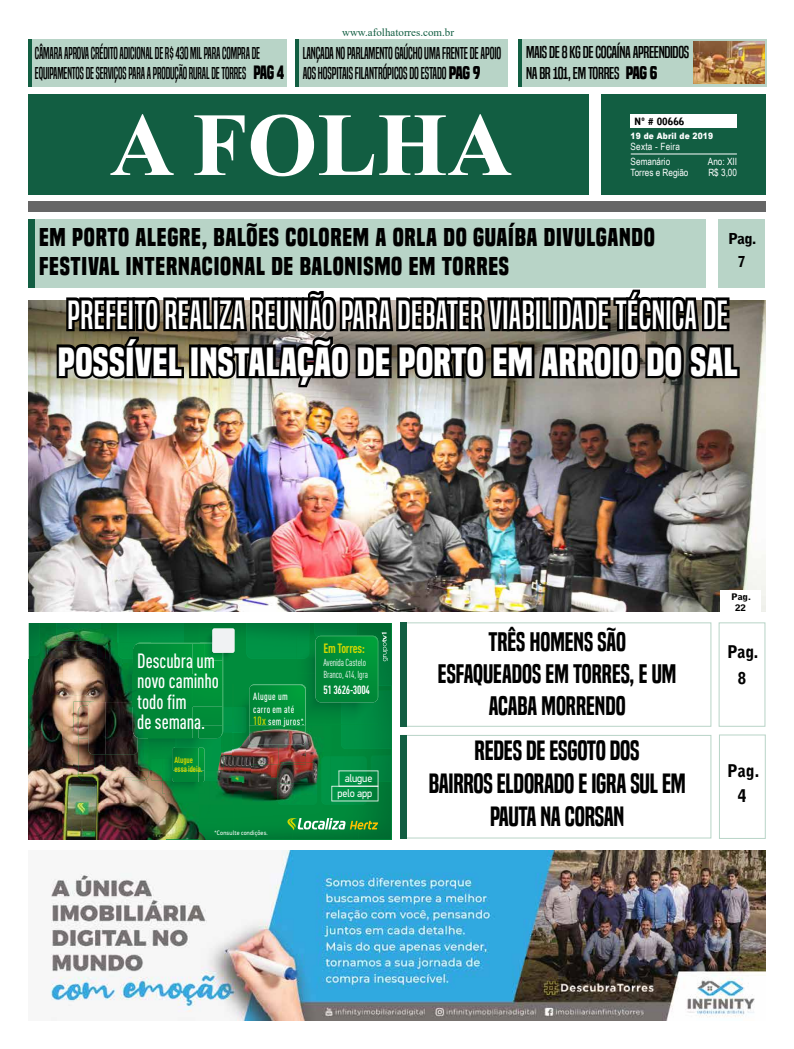
<style>
.page{position:relative;width:794px;height:1049px;background:#fff}
.page>*{position:absolute;margin:0;border:0;box-sizing:border-box;transform-origin:0 0}
.t1{font:700 90px "Times New Roman";color:#fff}
.t2{font:38px "Built Titling Rg";letter-spacing:.01em;color:#fff}
.t3{font:700 38px "Built Titling Rg";letter-spacing:.01em;color:#fff}
.t4{font:26px/33px "Built Titling Sb";letter-spacing:-.01em;color:#000;text-align:center}
.t5{font:25px/32px "Built Titling Sb";color:#000;text-align:center}
.t6{font:700 24px/29px "Built Titling Rg";letter-spacing:.03em;color:#000}
.t7{font:500 condensed 20.4px/20.5px "DIN Pro";letter-spacing:-.005em;color:#fff;scale:.92 1}
.t8{font:900 17.4px/25.3px "Bell Gothic Std";letter-spacing:-.01em;color:#000;text-align:center;scale:.92 1}
.t9{font:900 16.4px "Bell Gothic Std";color:#000;scale:.92 1}
.t10{font:16px/20px "Built Titling Rg";letter-spacing:-.01em;color:#000;scale:.83 1}
.t11{font:16px/20px "Built Titling Rg";letter-spacing:-.01em;color:#000;scale:.89 1}
.t12{font:16px/21px "Built Titling Rg";letter-spacing:-.01em;color:#000;scale:1.09 1}
.t13{font:900 15px/23.2px "Bell Gothic Std";color:#000;text-align:center}
.t14{font:700 condensed 13.3px "DIN Pro";letter-spacing:-.02em;color:#d3d800;scale:.92 1}
.t15{font:700 condensed 11.8px "DIN Pro";letter-spacing:-.015em;color:#fff;scale:.92 1}
.t16{font:11px "Times New Roman";color:#125e42}
.t17{font:11px/15.1px "Localiza DIN Display";letter-spacing:-.01em;color:#fff;text-align:right;scale:.92 1}
.t18{font:500 condensed 10.3px/12.6px "DIN Pro";letter-spacing:.03em;color:#fff;scale:.92 1}
.t19{font:condensed 10.1px/12.7px "DIN Pro";letter-spacing:-.015em;color:#fff;scale:.92 1}
.t20{font:10px/15.1px "Arial Narrow";color:#fff}
.t21{font:900 10px "Bell Gothic Std";color:#000}
.t22{font:900 9px/11px "Bell Gothic Std";color:#000;text-align:center;scale:1.11 1}
.t23{font:700 condensed 8.7px/8.8px "DIN Pro";letter-spacing:-.005em;color:#d3d800;scale:.92 1}
.t24{font:900 8.7px "Arial";letter-spacing:.02em;color:#fff;scale:.87 1}
.t25{font:6.4px "Localiza DIN Display";letter-spacing:.03em;color:#fff;scale:.92 1}
.s1{font-weight:700;font-size:17px}
.s2{font-weight:700;font-size:18px}
.s3{font-size:11.9px;color:#d3d800}
.s4{font-size:7.9px}
</style>
<div class="page">
<img style="left:28px;top:300px;width:737px;height:311px">
<div style="left:518px;top:39px;width:248px;height:48px;background:#b8d4c7"></div>
<div style="left:28px;top:39px;width:259px;height:48px;background:#b8d4c7"></div>
<hr style="left:28px;top:39px;width:4px;height:48px;background:#125e42">
<div style="left:298px;top:39px;width:209px;height:48px;background:#b8d4c7"></div>
<hr style="left:295px;top:39px;width:3px;height:48px;background:#125e42">
<hr style="left:518px;top:39px;width:3px;height:48px;background:#125e42">
<div style="left:28px;top:94px;width:561px;height:101px;background:#125e42"></div>
<div style="left:28px;top:201px;width:737px;height:10px;background:#666"></div>
<div style="left:34px;top:219px;width:672px;height:68px;background:#b8d4c7"></div>
<div style="left:718px;top:219px;width:46px;height:68px;background:#b8d4c7"></div>
<div style="left:28px;top:219px;width:6px;height:68px;background:#125e42"></div>
<div style="left:601px;top:94px;width:165px;height:101px;background:#125e42"></div>
<div style="left:630px;top:114px;width:107px;height:13px;background:#fff"></div>
<svg style="left:630px;top:153px;width:107px;height:1px"></svg>
<img style="left:54px;top:287px;width:688px;height:227px">
<div style="left:719px;top:590px;width:41px;height:26px;background:#fff"></div>
<img style="left:50px;top:850px;width:715px;height:170px">
<div style="left:400px;top:622px;width:311px;height:105px;border:1px solid #b8d4c7"></div>
<div style="left:400px;top:735px;width:311px;height:103px;border:1px solid #b8d4c7"></div>
<div style="left:718px;top:622px;width:47px;height:105px;border:1px solid #b8d4c7"></div>
<div style="left:719px;top:734px;width:47px;height:105px;border:1px solid #b8d4c7"></div>
<div style="left:400px;top:622px;width:7px;height:105px;background:#125e42"></div>
<div style="left:400px;top:735px;width:7px;height:103px;background:#125e42"></div>
<img style="left:359px;top:623px;width:32px;height:9px">
<img style="left:359px;top:749px;width:32px;height:90px">
<img style="left:309px;top:623px;width:50px;height:13px">
<img style="left:326px;top:724px;width:33px;height:32px">
<img style="left:241px;top:804px;width:118px;height:35px">
<img style="left:308px;top:724px;width:18px;height:2px">
<img style="left:378px;top:702px;width:13px;height:22px">
<img style="left:341px;top:724px;width:50px;height:25px">
<img style="left:314px;top:623px;width:42px;height:9px">
<img style="left:331px;top:756px;width:36px;height:48px">
<img style="left:371px;top:756px;width:20px;height:26px">
<img style="left:64px;top:839px;width:35px;height:1px">
<img style="left:99px;top:839px;width:36px;height:1px">
<img style="left:135px;top:839px;width:35px;height:1px">
<img style="left:170px;top:839px;width:36px;height:1px">
<img style="left:234px;top:805px;width:7px;height:34px">
<img style="left:308px;top:636px;width:6px;height:63px">
<img style="left:308px;top:699px;width:33px;height:25px">
<img style="left:343px;top:702px;width:35px;height:22px">
<img style="left:341px;top:702px;width:2px;height:22px">
<img style="left:308px;top:636px;width:1px;height:23px">
<img style="left:29px;top:623px;width:34px;height:216px">
<img style="left:63px;top:641px;width:15px;height:54px">
<img style="left:63px;top:695px;width:15px;height:36px">
<img style="left:63px;top:731px;width:10px;height:36px">
<img style="left:63px;top:767px;width:34px;height:72px">
<img style="left:97px;top:794px;width:34px;height:45px">
<img style="left:131px;top:794px;width:34px;height:45px">
<img style="left:165px;top:794px;width:33px;height:9px">
<img style="left:165px;top:803px;width:35px;height:36px">
<img style="left:200px;top:805px;width:34px;height:34px">
<img style="left:56px;top:623px;width:22px;height:18px">
<img style="left:29px;top:623px;width:11px;height:32px">
<svg style="left:29px;top:654px;width:10px;height:5px"></svg>
<img style="left:73px;top:701px;width:5px;height:71px">
<img style="left:308px;top:726px;width:23px;height:52px">
<img style="left:198px;top:778px;width:133px;height:27px">
<img style="left:297px;top:762px;width:20px;height:38px">
<img style="left:278px;top:794px;width:19px;height:10px">
<svg style="left:297px;top:800px;width:24px;height:4px"></svg>
<img style="left:321px;top:757px;width:10px;height:47px">
<img style="left:78px;top:623px;width:230px;height:171px">
<svg style="left:287px;top:818px;width:91px;height:12px"></svg>
<svg style="left:314px;top:632px;width:77px;height:70px;background:#048a3b"></svg>
<svg style="left:331px;top:770px;width:47px;height:31px"></svg>
<img style="left:693px;top:42px;width:71px;height:41px">
<p class="t16" style="left:342px;top:25px;width:114px">www.afolhatorres.com.br</p>
<p class="t11" style="left:303px;top:43px;width:224px">LANÇADA NO PARLAMENTO GAÚCHO UMA FRENTE DE APOIO<br>AOS HOSPITAIS FILANTRÓPICOS DO ESTADO <span class="s1">PAG 9</span></p>
<p class="t12" style="left:526px;top:41px;width:151px">MAIS DE 8 KG DE COCAÍNA APREENDIDOS<br>NA BR 101, EM TORRES <span class="s1">PAG 6</span></p>
<h1 class="t1" style="left:110px;top:80px;width:404px">A FOLHA</h1>
<p class="t10" style="left:35px;top:43px;width:302px">CÂMARA APROVA CRÉDITO ADICIONAL DE R$ 430 MIL PARA COMPRA DE<br>EQUIPAMENTOS DE SERVIÇOS PARA A PRODUÇÃO RURAL DE TORRES <span class="s2">PAG 4</span></p>
<p class="t21" style="left:634px;top:115px;width:52px">Nº # 00666</p>
<p class="t24" style="left:630px;top:129px;width:96px">19 de Abril de 2019</p>
<p class="t20" style="left:630px;top:138px;width:51px">Sexta - Feira<br>Semanário</p>
<p class="t20" style="left:630px;top:164px;width:59px">Torres e Região</p>
<p class="t20" style="left:708px;top:155px;width:31px;line-height:11px">Ano: XII<br>R$ 3,00</p>
<h3 class="t6" style="left:39px;top:223px;width:617px">EM PORTO ALEGRE, BALÕES COLOREM A ORLA DO GUAÍBA DIVULGANDO<br>FESTIVAL INTERNACIONAL DE BALONISMO EM TORRES</h3>
<p class="t13" style="left:728px;top:227px;width:30px">Pag.<br>7</p>
<h2 class="t2" style="left:67px;top:292px;width:662px">PREFEITO REALIZA REUNIÃO PARA DEBATER VIABILIDADE TÉCNICA DE</h2>
<h2 class="t3" style="left:58px;top:339px;width:681px">POSSÍVEL INSTALAÇÃO DE PORTO EM ARROIO DO SAL</h2>
<p class="t7" style="left:137px;top:648px;width:90px">Descubra um novo caminho todo fim<br>de semana.</p>
<p class="t23" style="left:174px;top:755px;width:32px">Alugue essa ideia.</p>
<p class="t18" style="left:253px;top:689px;width:57px">Alugue um carro em até<br><span class="s3">10x</span> sem juros<span class="s4">*</span>.</p>
<p class="t25" style="left:215px;top:829px;width:59px">*Consulte condições.</p>
<p class="t14" style="left:323px;top:638px;width:46px">Em Torres:</p>
<p class="t19" style="left:323px;top:655px;width:50px">Avenida Castelo<br>Branco, 414, Igra</p>
<p class="t15" style="left:323px;top:681px;width:52px">51 3626-3004</p>
<p class="t17" style="left:338px;top:771px;width:39px">alugue pelo app</p>
<h3 class="t5" style="left:438px;top:625px;width:240px">TRÊS HOMENS SÃO<br>ESFAQUEADOS EM TORRES, E UM<br>ACABA MORRENDO</h3>
<h3 class="t4" style="left:429px;top:734px;width:258px">REDES DE ESGOTO DOS<br>BAIRROS ELDORADO E IGRA SUL EM<br>PAUTA NA CORSAN</h3>
<p class="t22" style="left:731px;top:591px;width:19px">Pag.<br>22</p>
<p class="t8" style="left:727px;top:640px;width:35px">Pag.</p>
<p class="t9" style="left:738px;top:668px;width:11px">8</p>
<p class="t8" style="left:727px;top:758px;width:36px">Pag.<br>4</p>
</div>
